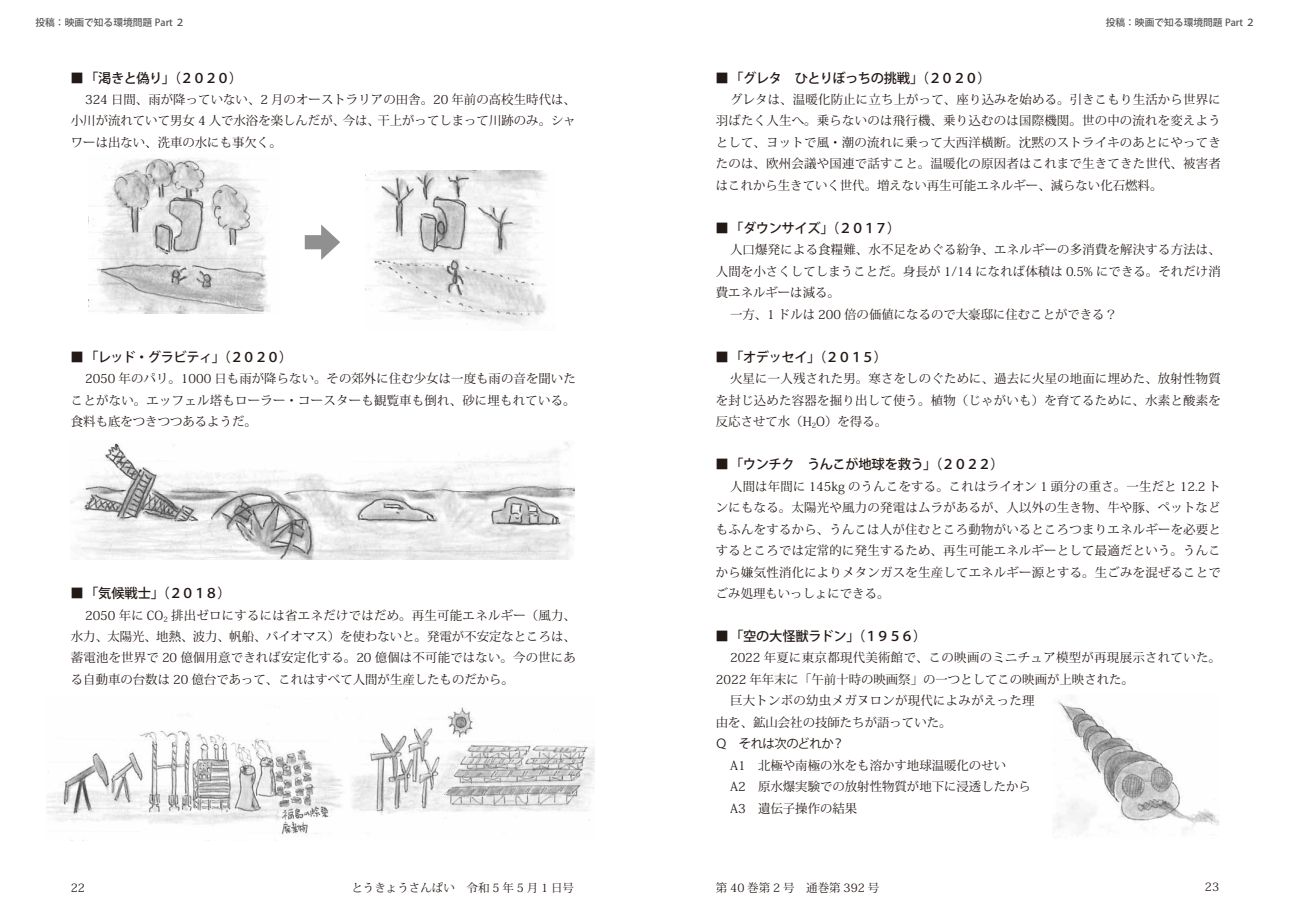
<style>
.page{position:relative;width:1290px;height:911px;background:#fff}
.page>*{position:absolute;margin:0;border:0;box-sizing:border-box;transform-origin:0 0}
.t1{font:500 13.25px "Koz Go Pro";letter-spacing:-.045em;color:#231916}
.t2{font:12.38px/21.5px "Koz Min Pro";color:#231916;text-align:justify}
.t3{font:12.38px "Koz Min Pro";letter-spacing:.025em;color:#231916}
.t4{font:12.38px "Koz Go Pro";letter-spacing:-.04em;color:#231916}
.t5{font:11.5px "Koz Min Pro";color:#231916}
.t6{font:500 9.75px "Koz Go Pro";color:#595857}
</style>
<div class="page">
<img style="left:89px;top:158px;width:182px;height:156px">
<img style="left:366px;top:171px;width:180px;height:154px">
<div style="left:305px;top:235px;width:24px;height:14px;background:#909091"></div>
<svg style="left:321px;top:224px;width:19px;height:36px"></svg>
<img style="left:71px;top:442px;width:503px;height:117px">
<img style="left:46px;top:697px;width:548px;height:138px">
<img style="left:1056px;top:697px;width:163px;height:138px">
<p class="t6" style="left:35px;top:16px;width:151px">投稿：映画で知る環境問題 Part ２</p>
<p class="t1" style="left:71px;top:69px;width:173px">■「渇きと偽り」（２０２０）</p>
<p class="t2" style="left:71px;top:88px;width:506px;text-indent:14px">324 日間、雨が降っていない、2 月のオーストラリアの田舎。20 年前の高校生時代は、小川が流れていて男女 4 人で水浴を楽しんだが、今は、干上がってしまって川跡のみ。シャワーは出ない、洗車の水にも事欠く。</p>
<p class="t1" style="left:71px;top:348px;width:223px">■「レッド・グラビティ」（２０２０）</p>
<p class="t2" style="left:71px;top:367px;width:506px;text-indent:14px">2050 年のパリ。1000 日も雨が降らない。その郊外に住む少女は一度も雨の音を聞いたことがない。エッフェル塔もローラー・コースターも観覧車も倒れ、砂に埋もれている。食料も底をつきつつあるようだ。</p>
<p class="t1" style="left:71px;top:585px;width:162px">■「気候戦士」（２０１８）</p>
<p class="t2" style="left:71px;top:604px;width:507px;text-indent:14px">2050 年に CO<sub>2</sub> 排出ゼロにするには省エネだけではだめ。再生可能エネルギー（風力、水力、太陽光、地熱、波力、帆船、バイオマス）を使わないと。発電が不安定なところは、蓄電池を世界で 20 億個用意できれば安定化する。20 億個は不可能ではない。今の世にある自動車の台数は 20 億台であって、これはすべて人間が生産したものだから。</p>
<p class="t6" style="left:1106px;top:16px;width:151px">投稿：映画で知る環境問題 Part ２</p>
<p class="t1" style="left:715px;top:69px;width:277px">■「グレタ　ひとりぼっちの挑戦」（２０２０）</p>
<p class="t2" style="left:716px;top:88px;width:506px;text-indent:14px">グレタは、温暖化防止に立ち上がって、座り込みを始める。引きこもり生活から世界に羽ばたく人生へ。乗らないのは飛行機、乗り込むのは国際機関。世の中の流れを変えようとして、ヨットで風・潮の流れに乗って大西洋横断。沈黙のストライキのあとにやってきたのは、欧州会議や国連で話すこと。温暖化の原因者はこれまで生きてきた世代、被害者はこれから生きていく世代。増えない再生可能エネルギー、減らない化石燃料。</p>
<p class="t1" style="left:715px;top:220px;width:186px">■「ダウンサイズ」（２０１７）</p>
<p class="t2" style="left:730px;top:238px;width:492px">人口爆発による食糧難、水不足をめぐる紛争、エネルギーの多消費を解決する方法は、</p>
<p class="t2" style="left:716px;top:260px;width:506px">人間を小さくしてしまうことだ。身長が 1/14 になれば体積は 0.5% にできる。それだけ消</p>
<p class="t2" style="left:716px;top:281px;width:126px">費エネルギーは減る。</p>
<p class="t2" style="left:730px;top:303px;width:389px">一方、1 ドルは 200 倍の価値になるので大豪邸に住むことができる？</p>
<p class="t1" style="left:715px;top:348px;width:173px">■「オデッセイ」（２０１５）</p>
<p class="t2" style="left:716px;top:367px;width:506px;text-indent:14px">火星に一人残された男。寒さをしのぐために、過去に火星の地面に埋めた、放射性物質を封じ込めた容器を掘り出して使う。植物（じゃがいも）を育てるために、水素と酸素を反応させて水（H<sub>2</sub>O）を得る。</p>
<p class="t1" style="left:715px;top:456px;width:290px">■「ウンチク　うんこが地球を救う」（２０２２）</p>
<p class="t2" style="left:716px;top:475px;width:507px;text-indent:14px">人間は年間に 145kg のうんこをする。これはライオン 1 頭分の重さ。一生だと 12.2 トンにもなる。太陽光や風力の発電はムラがあるが、人以外の生き物、牛や豚、ペットなどもふんをするから、うんこは人が住むところ動物がいるところつまりエネルギーを必要とするところでは定常的に発生するため、再生可能エネルギーとして最適だという。うんこから嫌気性消化によりメタンガスを生産してエネルギー源とする。生ごみを混ぜることでごみ処理もいっしょにできる。</p>
<p class="t1" style="left:715px;top:628px;width:212px">■「空の大怪獣ラドン」（１９５６）</p>
<p class="t3" style="left:730px;top:649px;width:492px">2022 年夏に東京都現代美術館で、この映画のミニチュア模型が再現展示されていた。</p>
<p class="t2" style="left:716px;top:668px;width:420px">2022 年年末に「午前十時の映画祭」の一つとしてこの映画が上映された。</p>
<p class="t3" style="left:730px;top:692px;width:306px">巨大トンボの幼虫メガヌロンが現代によみがえった理</p>
<p class="t2" style="left:716px;top:711px;width:237px">由を、鉱山会社の技師たちが語っていた。</p>
<p class="t4" style="left:715px;top:736px;width:131px">Ｑ　それは次のどれか？</p>
<p class="t2" style="left:730px;top:754px;width:302px;text-align:left">A1　北極や南極の氷をも溶かす地球温暖化のせい<br>A2　原水爆実験での放射性物質が地下に浸透したから<br>A3　遺伝子操作の結果</p>
<p class="t5" style="left:71px;top:879px;width:16px">22</p>
<p class="t5" style="left:351px;top:879px;width:224px">とうきょうさんぱい　令和 5 年 5 月 1 日号</p>
<p class="t5" style="left:716px;top:879px;width:165px">第 40 巻第 2 号　通巻第 392 号</p>
<p class="t5" style="left:1205px;top:878px;width:16px">23</p>
</div>
